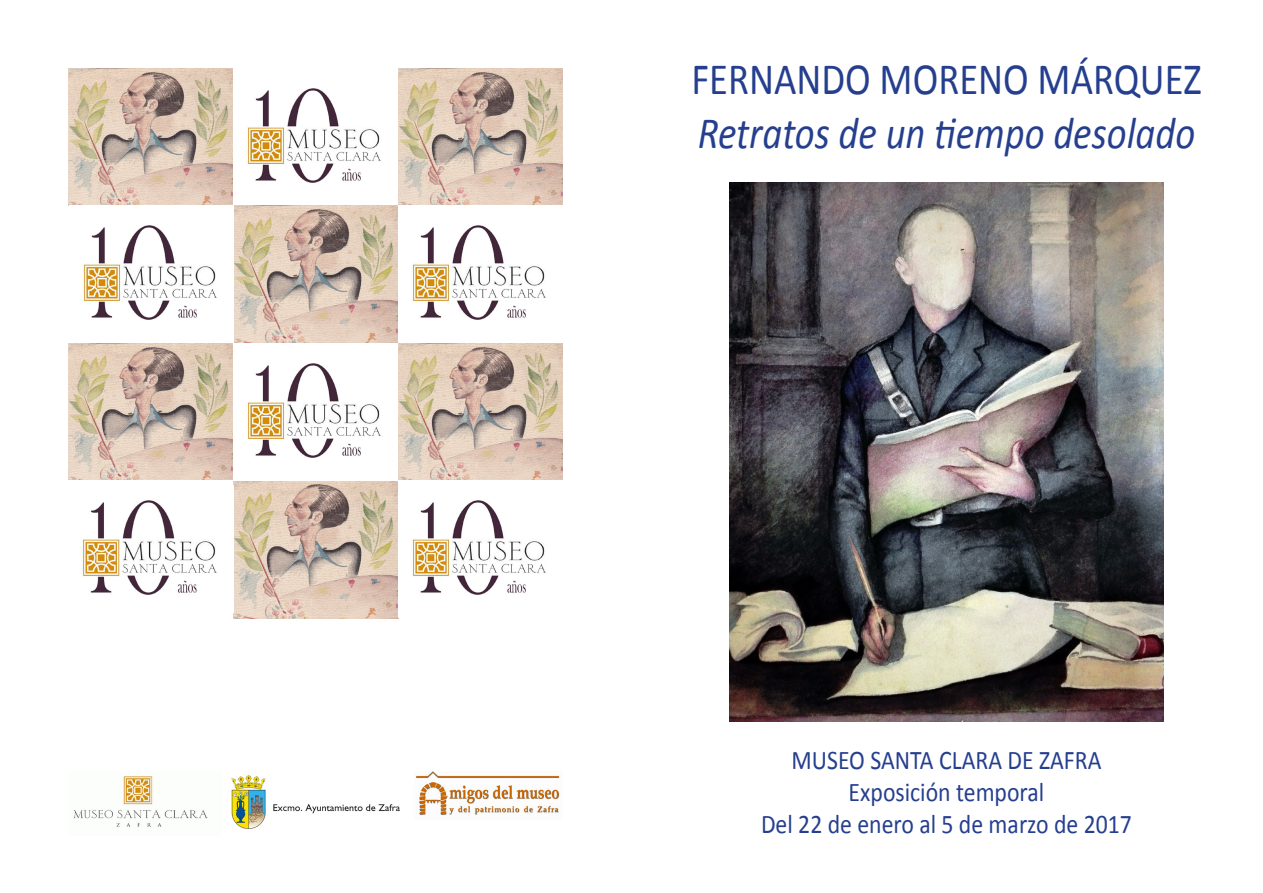
<style>
.page{position:relative;width:1263px;height:893px;background:#fff}
.page>*{position:absolute;margin:0;border:0;box-sizing:border-box;transform-origin:0 0}
.t1{font:italic 45px "Calibri";color:#253f8e;scale:.86 1}
.t2{font:45px "Calibri";color:#253f8e;scale:.86 1}
.t3{font:27px/32.4px "Calibri";color:#253f8e;text-align:center;scale:.88 1}
</style>
<div class="page">
<img style="left:69px;top:68px;width:164px;height:137px">
<img style="left:730px;top:183px;width:433px;height:538px">
<img style="left:247px;top:88px;width:134px;height:95px">
<img style="left:398px;top:68px;width:165px;height:137px">
<img style="left:234px;top:206px;width:164px;height:137px">
<img style="left:69px;top:343px;width:164px;height:137px">
<img style="left:398px;top:343px;width:165px;height:137px">
<img style="left:234px;top:481px;width:164px;height:137px">
<img style="left:83px;top:225px;width:134px;height:95px">
<img style="left:412px;top:225px;width:134px;height:95px">
<img style="left:247px;top:363px;width:134px;height:95px">
<img style="left:82px;top:500px;width:135px;height:95px">
<img style="left:412px;top:500px;width:134px;height:95px">
<img style="left:231px;top:775px;width:169px;height:54px">
<img style="left:416px;top:771px;width:144px;height:45px">
<img style="left:73px;top:776px;width:135px;height:51px">
<h1 class="t2" style="left:691px;top:50px;width:595px">FERNANDO MORENO MÁRQUEZ</h1>
<h1 class="t1" style="left:698px;top:102px;width:580px">Retratos de un tiempo desolado</h1>
<p class="t3" style="left:761px;top:743px;width:423px">MUSEO SANTA CLARA DE ZAFRA<br>Exposición temporal<br>Del 22 de enero al 5 de marzo de 2017</p>
</div>
